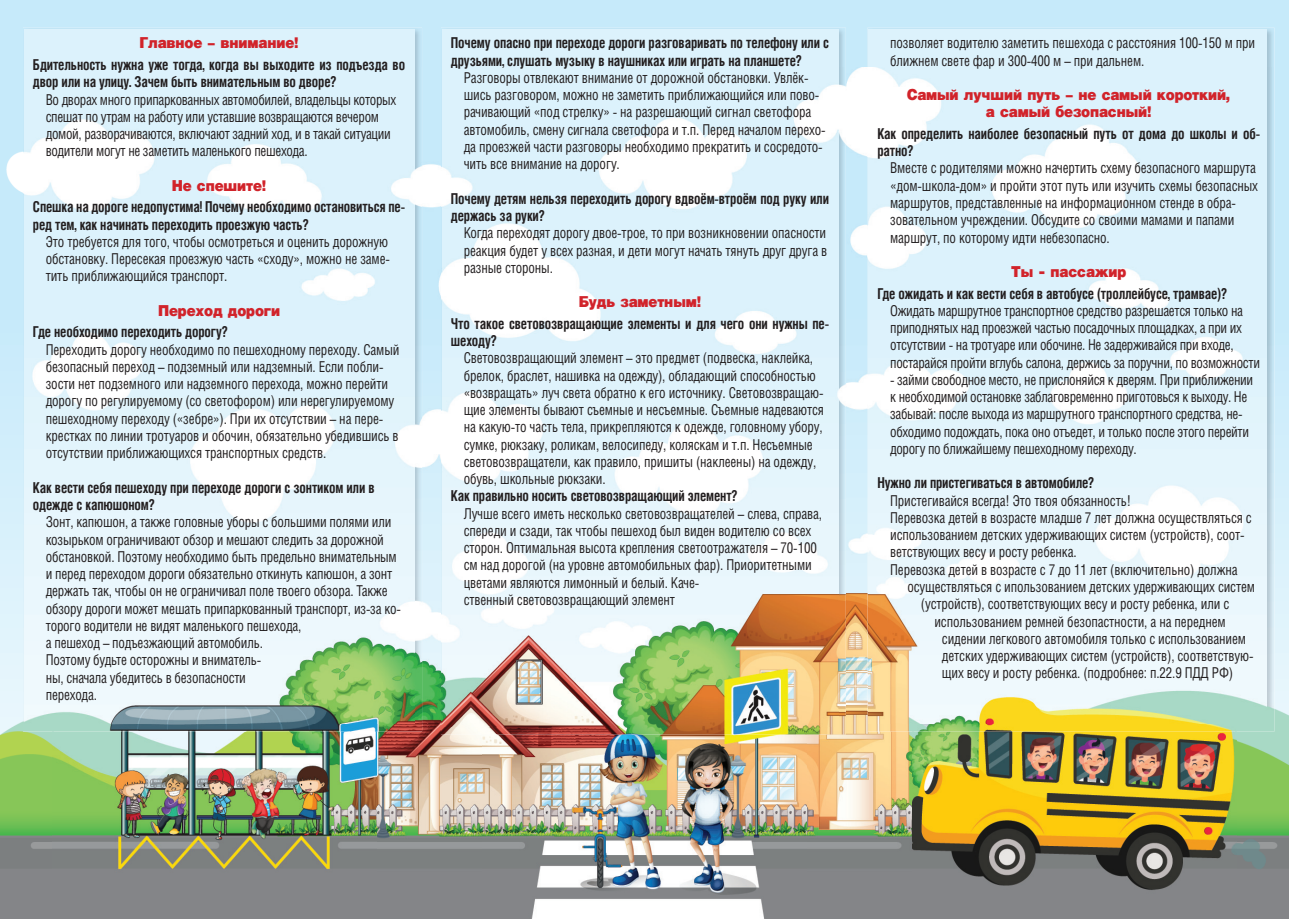
<style>
.page{position:relative;width:1289px;height:919px;background:#fff}
.page>*{position:absolute;margin:0;border:0;box-sizing:border-box;transform-origin:0 0}
.t1{font:15px/17.2px "ez Helios Cond";letter-spacing:-.01em;color:#231f20;scale:.9 1}
.t2{font:700 15px/17.2px "ez Helios Cond";letter-spacing:-.01em;color:#231f20;scale:.9 1}
.t3{font:900 15px/17.2px "ez Helios";letter-spacing:-.01em;color:#d1232a;text-align:center;scale:.9 1}
</style>
<div class="page">
<div style="left:0;top:0;width:1288px;height:67px;background:#c6eafa"></div>
<div style="left:24px;top:29px;width:390px;height:38px;background:#dcf2fc"></div>
<div style="left:442px;top:29px;width:396px;height:38px;background:#dcf2fc"></div>
<div style="left:868px;top:29px;width:398px;height:38px;background:#dcf2fc"></div>
<img style="left:1235px;top:67px;width:53px;height:851px">
<img style="left:0;top:67px;width:54px;height:851px">
<img style="left:375px;top:67px;width:108px;height:851px">
<img style="left:805px;top:67px;width:108px;height:851px">
<img style="left:53px;top:730px;width:323px;height:188px">
<img style="left:483px;top:733px;width:323px;height:185px">
<img style="left:912px;top:730px;width:324px;height:188px">
<img style="left:24px;top:67px;width:390px;height:656px">
<img style="left:442px;top:67px;width:396px;height:659px">
<img style="left:868px;top:67px;width:398px;height:656px">
<p class="t3" style="left:139px;top:36px;width:178px">Главное – внимание!</p>
<p class="t2" style="left:33px;top:57px;width:415px">Бдительность нужна уже тогда, когда вы выходите из подъезда во двор или на улицу. Зачем быть внимательным во дворе?</p>
<p class="t1" style="left:46px;top:92px;width:391px">Во дворах много припаркованных автомобилей, владельцы которых спешат по утрам на работу или уставшие возвращаются вечером домой, разворачиваются, включают задний ход, и в такай ситуации водители могут не заметить маленького пешехода.</p>
<p class="t3" style="left:172px;top:178px;width:107px">Не спешите!</p>
<p class="t2" style="left:33px;top:199px;width:415px">Спешка на дороге недопустима! Почему необходимо остановиться пе&shy;ред тем, как начинать переходить проезжую часть?</p>
<p class="t1" style="left:46px;top:234px;width:384px">Это требуется для того, чтобы осмотреться и оценить дорожную обстановку. Пересекая проезжую часть «сходу», можно не заме&shy;тить приближающийся транспорт.</p>
<p class="t3" style="left:158px;top:303px;width:137px">Переход дороги</p>
<p class="t2" style="left:33px;top:324px;width:218px">Где необходимо переходить дорогу?</p>
<p class="t1" style="left:46px;top:342px;width:394px">Переходить дорогу необходимо по пешеходному переходу. Самый безопасный переход – подземный или надземный. Если побли&shy;зости нет подземного или надземного перехода, можно перейти дорогу по регулируемому (со светофором) или нерегулируемому пешеходному переходу («зебре»). При их отсутствии – на пере&shy;крестках по линии тротуаров и обочин, обязательно убедившись в отсутствии приближающихся транспортных средств.</p>
<p class="t2" style="left:33px;top:480px;width:381px">Как вести себя пешеходу при переходе дороги с зонтиком или в одежде с капюшоном?</p>
<p class="t1" style="left:46px;top:514px;width:396px">Зонт, капюшон, а также головные уборы с большими полями или козырьком ограничивают обзор и мешают следить за дорожной обстановкой. Поэтому необходимо быть предельно внимательным и перед переходом дороги обязательно откинуть капюшон, а зонт держать так, чтобы он не ограничивал поле твоего обзора. Также обзору дороги может мешать припаркованный транспорт, из-за ко&shy;торого водители не видят маленького пешехода,<br>а пешеход – подъезжающий автомобиль.<br>Поэтому будьте осторожны и вниматель-<br>ны, сначала убедитесь в безопасности<br>перехода.</p>
<p class="t2" style="left:451px;top:35px;width:422px">Почему опасно при переходе дороги разговаривать по телефону или с друзьями, слушать музыку в наушниках или играть на планшете?</p>
<p class="t1" style="left:463px;top:70px;width:404px">Разговоры отвлекают внимание от дорожной обстановки. Увлёк&shy;шись разговором, можно не заметить приближающийся или пово&shy;рачивающий «под стрелку» - на разрешающий сигнал светофора автомобиль, смену сигнала светофора и т.п. Перед началом перехо&shy;да проезжей части разговоры необходимо прекратить и сосредото&shy;чить все внимание на дорогу.</p>
<p class="t2" style="left:451px;top:191px;width:421px">Почему детям нельзя переходить дорогу вдвоём-втроём под руку или держась за руки?</p>
<p class="t1" style="left:463px;top:225px;width:405px;text-align:justify">Когда переходят дорогу двое-трое, то при возникновении опасности реакция будет у всех разная, и дети могут начать тянуть друг друга в разные стороны.</p>
<p class="t3" style="left:579px;top:294px;width:138px">Будь заметным!</p>
<p class="t2" style="left:451px;top:316px;width:422px">Что такое световозвращающие элементы и для чего они нужны пе&shy;шеходу?</p>
<p class="t1" style="left:463px;top:350px;width:402px">Световозвращающий элемент – это предмет (подвеска, наклейка, брелок, браслет, нашивка на одежду), обладающий способностью «возвращать» луч света обратно к его источнику. Световозвращаю&shy;щие элементы бывают съемные и несъемные. Съемные надеваются на какую-то часть тела, прикрепляются к одежде, головному убору, сумке, рюкзаку, роликам, велосипеду, коляскам и т.п. Несъемные световозвращатели, как правило, пришиты (наклеены) на одежду, обувь, школьные рюкзаки.</p>
<p class="t2" style="left:451px;top:488px;width:320px">Как правильно носить световозвращающий элемент?</p>
<p class="t1" style="left:463px;top:506px;width:400px">Лучше всего иметь несколько световозвращателей – слева, справа, спереди и сзади, так чтобы пешеход был виден водителю со всех сторон. Оптимальная высота крепления светоотражателя – 70-100 см над дорогой (на уровне автомобильных фар). Приоритетными цветами являются лимонный и белый. Каче-<br>ственный световозвращающий элемент</p>
<p class="t1" style="left:890px;top:36px;width:407px">позволяет водителю заметить пешехода с расстояния 100-150 м при ближнем свете фар и 300-400 м – при дальнем.</p>
<p class="t3" style="left:907px;top:87px;width:361px">Самый лучший путь – не самый короткий, а самый безопасный!</p>
<p class="t2" style="left:877px;top:126px;width:427px">Как определить наиболее безопасный путь от дома до школы и об&shy;ратно?</p>
<p class="t1" style="left:890px;top:161px;width:410px">Вместе с родителями можно начертить схему безопасного маршрута «дом-школа-дом» и пройти этот путь или изучить схемы безопасных маршрутов, представленные на информационном стенде в обра&shy;зовательном учреждении. Обсудите со своими мамами и папами маршрут, по которому идти небезопасно.</p>
<p class="t3" style="left:1011px;top:264px;width:130px">Ты - пассажир</p>
<p class="t2" style="left:877px;top:285px;width:390px">Где ожидать и как вести себя в автобусе (троллейбусе, трамвае)?</p>
<p class="t1" style="left:890px;top:303px;width:412px">Ожидать маршрутное транспортное средство разрешается только на приподнятых над проезжей частью посадочных площадках, а при их отсутствии - на тротуаре или обочине. Не задерживайся при входе, постарайся пройти вглубь салона, держись за поручни, по возможности</p>
<p class="t1" style="left:890px;top:372px;width:405px">- займи свободное место, не прислоняйся к дверям. При приближении к необходимой остановке заблаговременно приготовься к выходу. Не забывай: после выхода из маршрутного транспортного средства, не&shy;обходимо подождать, пока оно отъедет, и только после этого перейти дорогу по ближайшему пешеходному переходу.</p>
<p class="t2" style="left:877px;top:475px;width:242px">Нужно ли пристегиваться в автомобиле?</p>
<p class="t1" style="left:890px;top:493px;width:269px">Пристегивайся всегда! Это твоя обязанность!</p>
<p class="t1" style="left:890px;top:510px;width:403px">Перевозка детей в возрасте младше 7 лет должна осуществляться с</p>
<p class="t1" style="left:890px;top:527px;width:395px">использованием детских удерживающих систем (устройств), соот-</p>
<p class="t1" style="left:890px;top:544px;width:209px">ветствующих весу и росту ребенка.</p>
<p class="t1" style="left:890px;top:562px;width:387px">Перевозка детей в возрасте с 7 до 11 лет (включительно) должна</p>
<p class="t1" style="left:907px;top:579px;width:388px">осуществляться с ипользованием детских удерживающих систем</p>
<p class="t1" style="left:920px;top:596px;width:344px">(устройств), соответствующих весу и росту ребенка, или с</p>
<p class="t1" style="left:934px;top:613px;width:325px">использованием ремней безопастности, а на переднем</p>
<p class="t1" style="left:941px;top:631px;width:339px">сидении легкового автомобиля только с использованием</p>
<p class="t1" style="left:941px;top:648px;width:348px">детских удерживающих систем (устройств), соответствую-</p>
<p class="t1" style="left:941px;top:665px;width:325px">щих весу и росту ребенка. (подробнее: п.22.9 ПДД РФ)</p>
</div>
